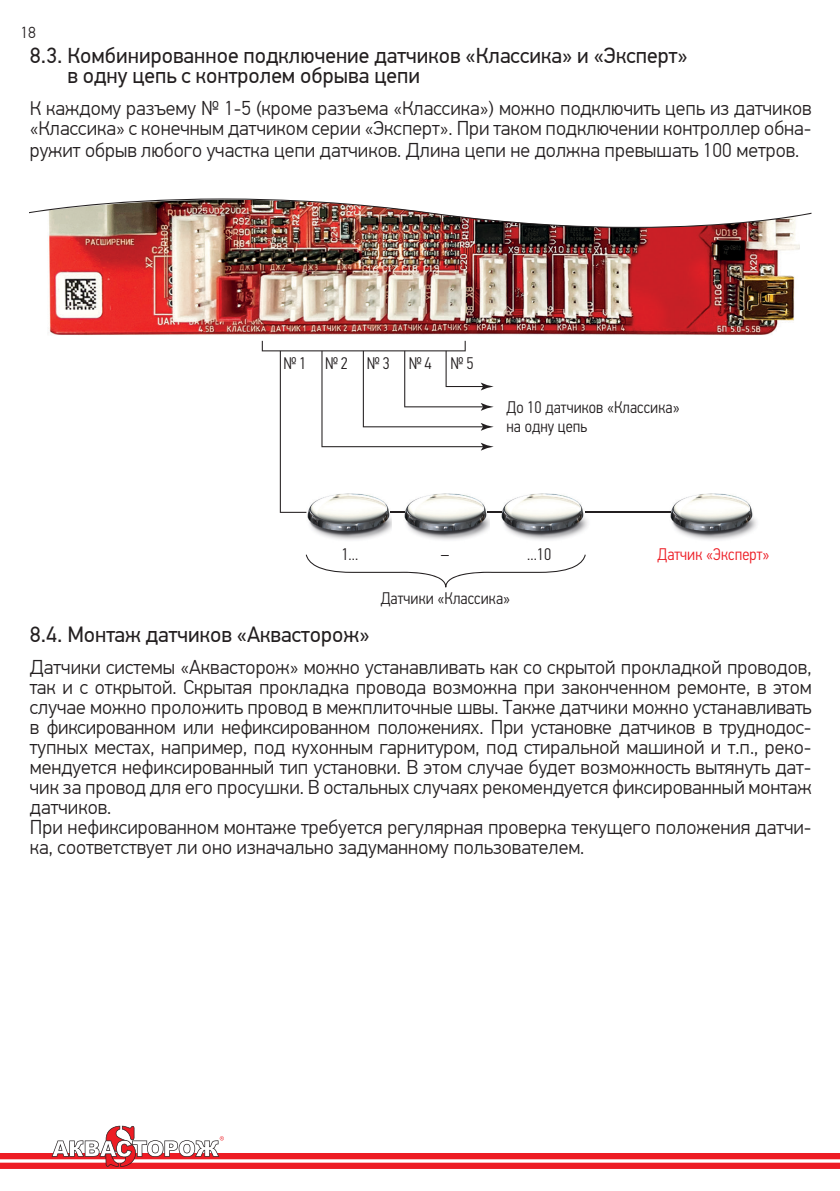
<style>
.page{position:relative;width:840px;height:1191px;background:#fff}
.page>*{position:absolute;margin:0;border:0;box-sizing:border-box;transform-origin:0 0}
.t1{font:22px "PF Din Text Pro";color:#231f20}
.t2{font:300 20px/20px "PF Din Text Pro";color:#231f20}
.t3{font:300 16.8px/19px "PF Din Text Cond Pro";letter-spacing:.005em;color:#231f20}
.t4{font:300 16.8px "PF Din Text Cond Pro";letter-spacing:.005em;color:#ed1c24}
.t5{font:300 16px "PF Din Text Pro";color:#231f20}
</style>
<div class="page">
<svg style="left:0;top:1125px;width:839px;height:44px"></svg>
<img style="left:307px;top:513px;width:85px;height:27px">
<img style="left:404px;top:513px;width:85px;height:27px">
<img style="left:489px;top:493px;width:107px;height:47px">
<img style="left:658px;top:493px;width:99px;height:47px">
<svg style="left:305px;top:554px;width:280px;height:33px"></svg>
<svg style="left:261px;top:341px;width:240px;height:172px"></svg>
<hr style="left:584px;top:512px;width:86px;height:1px;background:#231f20">
<img style="left:48px;top:228px;width:751px;height:107px">
<img style="left:30px;top:198px;width:781px;height:30px">
<p class="t5" style="left:21px;top:24px;width:17px">18</p>
<p class="t1" style="left:30px;top:43px;width:659px">8.3. Комбинированное подключение датчиков «Классика» и «Эксперт»</p>
<p class="t1" style="left:67px;top:63px;width:354px">в одну цепь с контролем обрыва цепи</p>
<p class="t2" style="left:30px;top:99px;width:782px">К каждому разъему № 1-5 (кроме разъема «Классика») можно подключить цепь из датчиков «Классика» с конечным датчиком серии «Эксперт». При таком подключении контроллер обна-</p>
<p class="t2" style="left:30px;top:141px;width:770px">ружит обрыв любого участка цепи датчиков. Длина цепи не должна превышать 100 метров.</p>
<p class="t3" style="left:283px;top:354px;width:191px">№ 1№ 2№ 3№ 4№ 5</p>
<p class="t3" style="left:506px;top:397px;width:174px">До 10 датчиков «Классика» на одну цепь</p>
<p class="t3" style="left:341px;top:544px;width:18px">1...</p>
<p class="t3" style="left:440px;top:544px;width:10px">–</p>
<p class="t3" style="left:527px;top:544px;width:26px">...10</p>
<p class="t3" style="left:380px;top:589px;width:131px">Датчики «Классика»</p>
<p class="t4" style="left:657px;top:544px;width:114px">Датчик «Эксперт»</p>
<p class="t1" style="left:30px;top:621px;width:341px">8.4. Монтаж датчиков «Аквасторож»</p>
<p class="t2" style="left:30px;top:657px;width:782px;text-align:justify">Датчики системы «Аквасторож» можно устанавливать как со скрытой прокладкой проводов, так и с открытой. Скрытая прокладка провода возможна при законченном ремонте, в этом случае можно проложить провод в межплиточные швы. Также датчики можно устанавливать в фиксированном или нефиксированном положениях. При установке датчиков в труднодос-</p>
<p class="t2" style="left:30px;top:737px;width:782px;text-align:justify">тупных местах, например, под кухонным гарнитуром, под стиральной машиной и т.п., реко&shy;мендуется нефиксированный тип установки. В этом случае будет возможность вытянуть дат&shy;чик за провод для его просушки. В остальных случаях рекомендуется фиксированный монтаж датчиков.</p>
<p class="t2" style="left:30px;top:817px;width:782px">При нефиксированном монтаже требуется регулярная проверка текущего положения датчи&shy;ка, соответствует ли оно изначально задуманному пользователем.</p>
</div>
